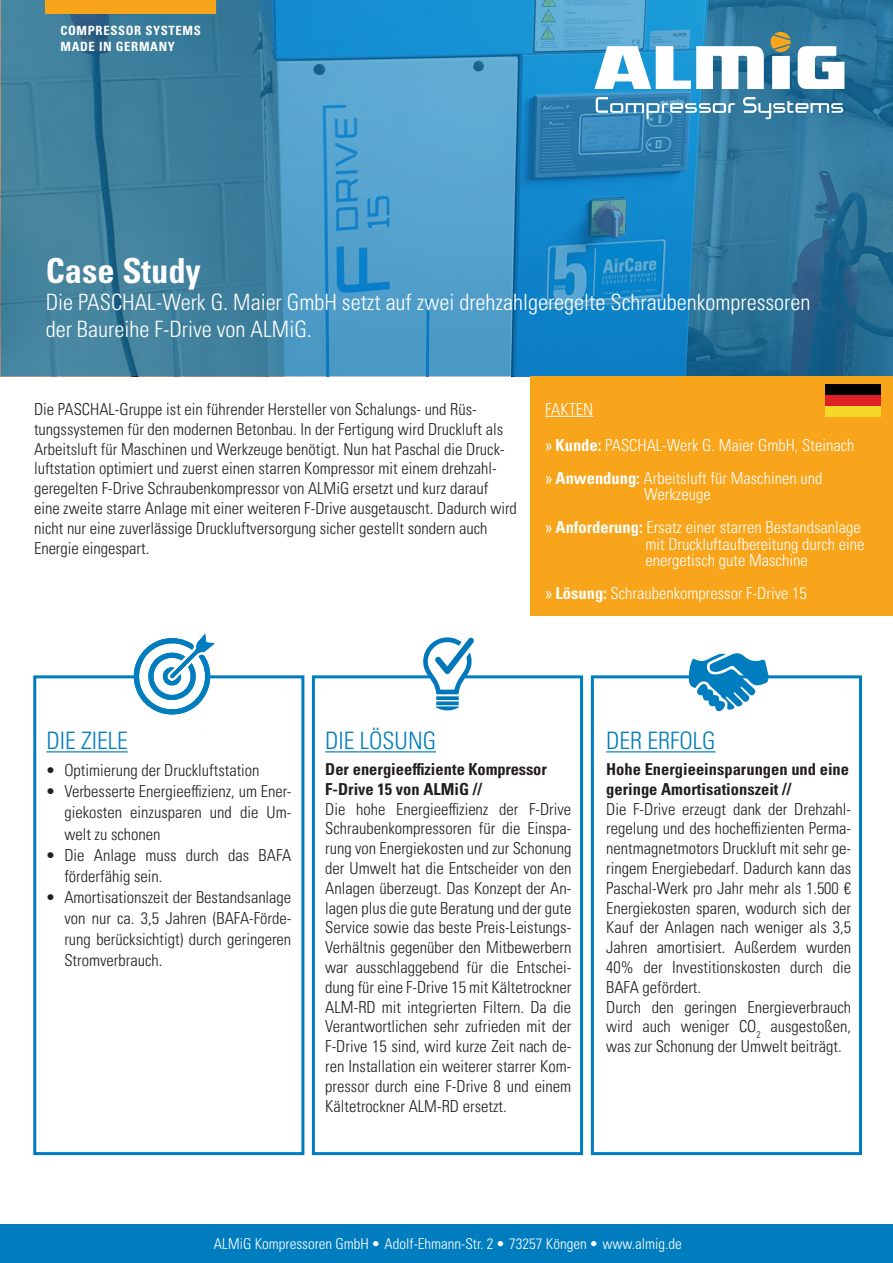
<style>
.page{position:relative;width:893px;height:1263px;background:#fff}
.page>*{position:absolute;margin:0;border:0;box-sizing:border-box;transform-origin:0 0}
.t1{font:700 condensed 34.5px "Univers LT Pro";color:#fff}
.t2{font:300 condensed 24px "Univers LT Pro";color:#007dbe}
.t3{font:300 condensed 22.5px/27px "Univers LT Pro";color:#fff}
.t4{font:300 condensed 16.5px/19.8px "Univers LT Pro";color:#231f20;text-align:justify}
.t5{font:300 condensed 16.5px/16.5px "Univers LT Pro";color:#fff}
.t6{font:700 condensed 16.5px/19.8px "Univers LT Pro";color:#231f20}
.t7{font:300 condensed 15px "Univers LT Pro";color:#fff}
.t8{font:700 condensed 12.75px/16.5px "Univers LT Pro";letter-spacing:.05em;color:#fff}
.s1{font-family:"Arial Narrow";font-weight:400;font-stretch:normal}
.s2{font-weight:700}
</style>
<div class="page">
<div style="left:33px;top:675px;width:271px;height:480px;border:3px solid #007dbe"></div>
<svg style="left:2px;top:1px;width:891px;height:375px;background:#3786b0"></svg>
<div style="left:46px;top:0;width:170px;height:14px;background:#f9a51b"></div>
<svg style="left:594px;top:32px;width:250px;height:57px"></svg>
<svg style="left:596px;top:97px;width:139px;height:22px;background:#5e9dc1"></svg>
<svg style="left:743px;top:97px;width:100px;height:22px;background:#5d94b1"></svg>
<div style="left:0;top:1225px;width:893px;height:38px;background:#007dbe"></div>
<div style="left:530px;top:376px;width:363px;height:240px;background:#f9a51b"></div>
<hr style="left:545px;top:416px;width:48px;height:1px;background:#fff">
<hr style="left:46px;top:751px;width:82px;height:1px;background:#007dbe">
<hr style="left:325px;top:751px;width:111px;height:1px;background:#007dbe">
<hr style="left:606px;top:751px;width:109px;height:1px;background:#007dbe">
<div style="left:312px;top:675px;width:271px;height:480px;border:3px solid #007dbe"></div>
<div style="left:591px;top:675px;width:271px;height:480px;border:3px solid #007dbe"></div>
<svg style="left:419px;top:637px;width:55px;height:57px"></svg>
<svg style="left:436px;top:696px;width:23px;height:4px"></svg>
<svg style="left:436px;top:701px;width:23px;height:4px"></svg>
<svg style="left:436px;top:707px;width:23px;height:3px"></svg>
<svg style="left:689px;top:653px;width:80px;height:58px"></svg>
<svg style="left:131px;top:634px;width:87px;height:96px"></svg>
<div style="left:826px;top:384px;width:55px;height:11px;background:#000"></div>
<div style="left:826px;top:395px;width:55px;height:11px;background:#de1f26"></div>
<div style="left:826px;top:406px;width:55px;height:11px;background:#f5d929"></div>
<p class="t8" style="left:60px;top:22px;width:142px">COMPRESSOR SYSTEMS<br>MADE IN GERMANY</p>
<p class="t1" style="left:46px;top:250px;width:157px">Case Study</p>
<p class="t3" style="left:46px;top:288px;width:766px">Die PASCHAL-Werk G. Maier GmbH setzt auf zwei drehzahlgeregelte Schraubenkompressoren der Baureihe F-Drive von ALMiG.</p>
<p class="t4" style="left:34px;top:398px;width:484px;text-align:left">Die PASCHAL-Gruppe ist ein führender Hersteller von Schalungs- und Rüs&shy;tungssystemen für den modernen Betonbau. In der Fertigung wird Druckluft als Arbeitsluft für Maschinen und Werkzeuge benötigt. Nun hat Paschal die Druck&shy;luftstation optimiert und zuerst einen starren Kompressor mit einem drehzahl&shy;geregelten F-Drive Schraubenkompressor von ALMiG ersetzt und kurz darauf eine zweite starre Anlage mit einer weiteren F-Drive ausgetauscht. Dadurch wird nicht nur eine zuverlässige Druckluftversorgung sicher gestellt sondern auch Energie eingespart.</p>
<p class="t5" style="left:545px;top:400px;width:50px">FAKTEN</p>
<p class="t5" style="left:545px;top:436px;width:311px"><span class="s1">»</span> <span class="s2">Kunde:</span> PASCHAL-Werk G. Maier GmbH, Steinach</p>
<p class="t5" style="left:644px;top:469px;width:180px;text-indent:-99px"><span class="s1">»</span> <span class="s2">Anwendung:</span> Arbeitsluft für Maschinen und<br>Werkzeuge</p>
<p class="t5" style="left:645px;top:518px;width:220px;text-indent:-100px"><span class="s1">»</span> <span class="s2">Anforderung:</span> Ersatz einer starren Bestandsanlage mit Druckluftaufbereitung durch eine energetisch gute Maschine</p>
<p class="t5" style="left:545px;top:584px;width:263px"><span class="s1">»</span> <span class="s2">Lösung:</span> Schraubenkompressor F-Drive 15</p>
<p class="t2" style="left:46px;top:725px;width:83px">DIE ZIELE</p>
<p class="t4" style="left:46px;top:760px;width:215px">• Optimierung der Druckluftstation</p>
<p class="t4" style="left:64px;top:780px;width:228px;line-height:21px;text-indent:-18px">• Verbesserte Energieeffizienz, um Ener&shy;giekosten einzusparen und die Um&shy;welt zu schonen</p>
<p class="t4" style="left:64px;top:843px;width:228px;line-height:21px;text-indent:-18px">• Die Anlage muss durch das BAFA förderfähig sein.</p>
<p class="t4" style="left:64px;top:885px;width:228px;line-height:21px;text-indent:-18px">• Amortisationszeit der Bestandsanlage von nur ca. 3,5 Jahren (BAFA-Förde&shy;rung berücksichtigt) durch geringeren Stromverbrauch.</p>
<p class="t2" style="left:325px;top:725px;width:112px">DIE LÖSUNG</p>
<p class="t6" style="left:325px;top:759px;width:223px">Der energieeffiziente Kompressor<br>F-Drive 15 von ALMiG //</p>
<p class="t4" style="left:325px;top:798px;width:248px">Die hohe Energieeffizienz der F-Drive Schraubenkompressoren für die Einspa&shy;rung von Energiekosten und zur Schonung der Umwelt hat die Entscheider von den Anlagen überzeugt. Das Konzept der An&shy;lagen plus die gute Beratung und der gute Service sowie das beste Preis-Leistungs-Verhältnis gegenüber den Mitbewerbern war ausschlaggebend für die Entschei&shy;dung für eine F-Drive 15 mit Kältetrockner ALM-RD mit integrierten Filtern. Da die Verantwortlichen sehr zufrieden mit der F-Drive 15 sind, wird kurze Zeit nach de&shy;ren Installation ein weiterer starrer Kom&shy;pressor durch eine F-Drive 8 und einem Kältetrockner ALM-RD ersetzt.</p>
<p class="t2" style="left:606px;top:725px;width:111px">DER ERFOLG</p>
<p class="t6" style="left:606px;top:759px;width:244px">Hohe Energieeinsparungen und eine geringe Amortisationszeit //</p>
<p class="t4" style="left:606px;top:798px;width:246px">Die F-Drive erzeugt dank der Drehzahl&shy;regelung und des hocheffizienten Perma&shy;nentmagnetmotors Druckluft mit sehr ge&shy;ringem Energiebedarf. Dadurch kann das Paschal-Werk pro Jahr mehr als 1.500 € Energiekosten sparen, wodurch sich der Kauf der Anlagen nach weniger als 3,5<br>Jahren amortisiert. Außerdem wurden 40% der Investitionskosten durch die BAFA gefördert.</p>
<p class="t4" style="left:606px;top:996px;width:246px">Durch den geringen Energieverbrauch wird auch weniger CO<sub>2</sub> ausgestoßen, was zur Schonung der Umwelt beiträgt.</p>
<p class="t7" style="left:214px;top:1234px;width:469px">ALMiG Kompressoren GmbH • Adolf-Ehmann-Str. 2 • 73257 Köngen • www.almig.de</p>
</div>
